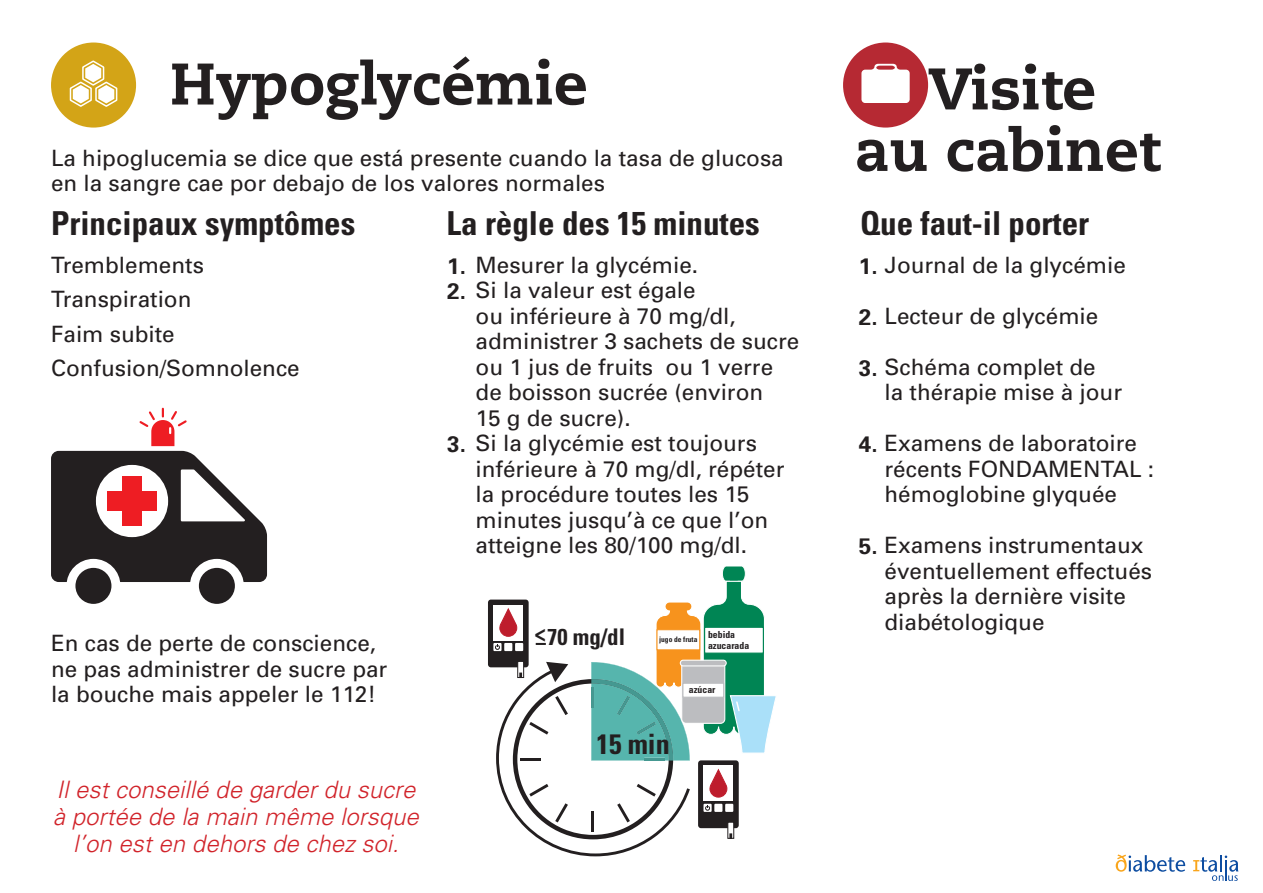
<style>
.page{position:relative;width:1263px;height:893px;background:#fff}
.page>*{position:absolute;margin:0;border:0;box-sizing:border-box;transform-origin:0 0}
.t1{font:800 58.5px/61.5px "Caecilia LT Std";color:#231f20;text-align:center}
.t2{font:700 condensed 33px "Univers";color:#231f20}
.t3{font:700 condensed 28.05px "Univers";color:#231f20}
.t4{font:italic 300 24px/27px "Univers";color:#d1232a;text-align:center}
.t5{font:700 condensed 22.95px "Univers";color:#231f20}
.t6{font:22.5px/25.5px "Univers";color:#231f20}
.t7{font:700 condensed 9.75px "Univers";color:#231f20}
.t8{font:700 condensed 7.5px "Univers";color:#231f20}
.s1{font-weight:700}
</style>
<div class="page">
<div style="left:51px;top:43px;width:85px;height:85px;background:#d3a417;border-radius:50%"></div>
<svg style="left:69px;top:60px;width:49px;height:47px"></svg>
<div style="left:843px;top:43px;width:85px;height:85px;background:#b62933;border-radius:50%"></div>
<svg style="left:861px;top:64px;width:49px;height:39px;background:#f5e2e3"></svg>
<div style="left:199px;top:568px;width:36px;height:36px;background:#231f20;border-radius:50%"></div>
<div style="left:75px;top:568px;width:36px;height:36px;background:#231f20;border-radius:50%"></div>
<svg style="left:51px;top:407px;width:216px;height:175px"></svg>
<svg style="left:1116px;top:854px;width:69px;height:18px"></svg>
<svg style="left:1193px;top:855px;width:45px;height:26px"></svg>
<svg style="left:488px;top:566px;width:288px;height:290px"></svg>
<h1 class="t1" style="left:170px;top:53px;width:419px">Hypoglycémie</h1>
<h1 class="t1" style="left:855px;top:58px;width:307px">Visite<br>au cabinet</h1>
<h2 class="t2" style="left:51px;top:203px;width:306px">Principaux symptômes</h2>
<h2 class="t2" style="left:446px;top:203px;width:315px">La règle des 15 minutes</h2>
<h2 class="t2" style="left:860px;top:203px;width:231px">Que faut-il porter</h2>
<p class="t6" style="left:51px;top:248px;width:250px;line-height:34.5px">Tremblements<br>Transpiration<br>Faim subite<br>Confusion/Somnolence</p>
<p class="t6" style="left:447px;top:252px;width:252px"><span class="s1">1.</span> Mesurer la glycémie.</p>
<p class="t6" style="left:51px;top:145px;width:734px">La hipoglucemia se dice que está presente cuando la tasa de glucosa en la sangre cae por debajo de los valores normales</p>
<p class="t6" style="left:859px;top:252px;width:268px"><span class="s1">1.</span> Journal de la glycémie</p>
<p class="t6" style="left:859px;top:303px;width:241px"><span class="s1">2.</span> Lecteur de glycémie</p>
<p class="t6" style="left:884px;top:354px;width:239px;text-indent:-26px"><span class="s1">3.</span> Schéma complet de<br>la thérapie mise à jour</p>
<p class="t6" style="left:884px;top:431px;width:271px;text-indent:-26px"><span class="s1">4.</span> Examens de laboratoire récents FONDAMENTAL : hémoglobine glyquée</p>
<p class="t6" style="left:884px;top:533px;width:269px;text-indent:-26px"><span class="s1">5.</span> Examens instrumentaux éventuellement effectués après la dernière visite diabétologique</p>
<p class="t6" style="left:476px;top:278px;width:325px;text-indent:-28px"><span class="s1">2.</span> Si la valeur est égale<br>ou inférieure à 70 mg/dl, administrer 3 sachets de sucre ou 1 jus de fruits ou 1 verre de boisson sucrée (environ<br>15 g de sucre).</p>
<p class="t6" style="left:476px;top:431px;width:310px;text-indent:-28px"><span class="s1">3.</span> Si la glycémie est toujours inférieure à 70 mg/dl, répéter la procédure toutes les 15 minutes jusqu’à ce que l’on atteigne les 80/100 mg/dl.</p>
<p class="t5" style="left:535px;top:622px;width:92px">&lt;70 mg/dl</p>
<p class="t8" style="left:659px;top:634px;width:77px">jugo de fruta <sup>bebida</sup></p>
<p class="t7" style="left:708px;top:639px;width:43px">azucarada</p>
<p class="t7" style="left:689px;top:684px;width:28px">azúcar</p>
<p class="t6" style="left:51px;top:631px;width:338px">En cas de perte de conscience, ne pas administrer de sucre par la bouche mais appeler le 112!</p>
<p class="t4" style="left:53px;top:776px;width:367px">Il est conseillé de garder du sucre à portée de la main même lorsque l’on est en dehors de chez soi.</p>
<p class="t3" style="left:597px;top:726px;width:75px">15 min</p>
</div>
